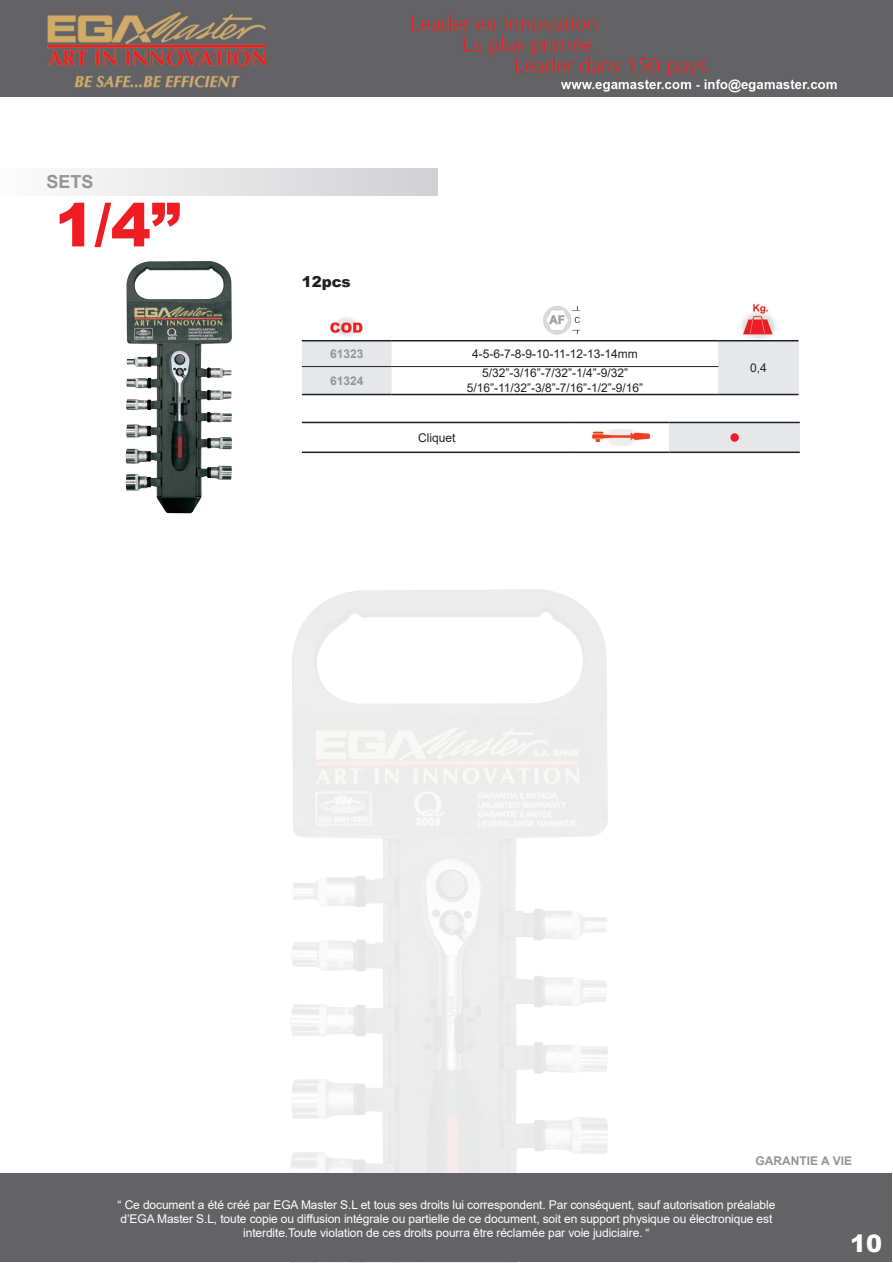
<style>
.page{position:relative;width:893px;height:1263px;background:#fff}
.page>*{position:absolute;margin:0;border:0;box-sizing:border-box;transform-origin:0 0}
.t1{font:900 60px "Arial";color:#ee1d23}
.t2{font:900 24px "Arial";color:#fff}
.t3{font:700 18px "Arial";color:#939598}
.t4{font:900 15px "Arial";letter-spacing:-.005em;color:#231f20}
.t5{font:12px/14.4px "Arial";letter-spacing:-.01em;color:#fff;text-align:center}
.t6{font:12px "Arial";color:#231f20}
.t7{font:700 12px "Arial";color:#939598}
</style>
<div class="page">
<img style="left:286px;top:590px;width:325px;height:673px">
<img style="left:0;top:0;width:893px;height:97px">
<div style="left:1px;top:1174px;width:891px;height:88px;background:#636366"></div>
<img style="left:741px;top:304px;width:35px;height:36px">
<img style="left:330px;top:317px;width:33px;height:19px">
<svg style="left:302px;top:423px;width:367px;height:29px"></svg>
<div style="left:669px;top:422px;width:131px;height:30px;background:#e6e7e9"></div>
<hr style="left:302px;top:422px;width:270px;height:1px;background:#231f20">
<hr style="left:572px;top:422px;width:97px;height:1px;background:#231f20">
<hr style="left:669px;top:422px;width:131px;height:1px;background:#231f20">
<hr style="left:302px;top:452px;width:270px;height:1px;background:#231f20">
<hr style="left:572px;top:452px;width:97px;height:1px;background:#231f20">
<hr style="left:669px;top:452px;width:131px;height:1px;background:#231f20">
<img style="left:585px;top:429px;width:71px;height:16px">
<div style="left:730px;top:433px;width:9px;height:9px;background:#ee1d23;border-radius:50%"></div>
<img style="left:125px;top:261px;width:107px;height:253px">
<img style="left:543px;top:305px;width:37px;height:30px">
<svg style="left:302px;top:341px;width:416px;height:53px"></svg>
<div style="left:718px;top:341px;width:80px;height:53px;background:#e6e7e9"></div>
<hr style="left:302px;top:340px;width:90px;height:1px;background:#231f20">
<hr style="left:392px;top:340px;width:326px;height:1px;background:#231f20">
<hr style="left:718px;top:340px;width:80px;height:1px;background:#231f20">
<hr style="left:302px;top:394px;width:90px;height:1px;background:#231f20">
<hr style="left:392px;top:394px;width:326px;height:1px;background:#231f20">
<hr style="left:302px;top:366px;width:90px;height:1px;background:#231f20">
<hr style="left:392px;top:366px;width:326px;height:1px;background:#231f20">
<hr style="left:718px;top:394px;width:80px;height:1px;background:#231f20">
<div style="left:0;top:168px;width:438px;height:28px;background:linear-gradient(to right,#fcfcfc,#d0d1d3)"></div>
<p class="t3" style="left:47px;top:169px;width:49px">SETS</p>
<p class="t1" style="left:55px;top:181px;width:127px">1/4”</p>
<p class="t4" style="left:302px;top:271px;width:50px">12pcs</p>
<p class="t7" style="left:330px;top:346px;width:35px">61323</p>
<p class="t6" style="left:472px;top:346px;width:167px">4-5-6-7-8-9-10-11-12-13-14mm</p>
<p class="t7" style="left:330px;top:372px;width:35px">61324</p>
<p class="t6" style="left:482px;top:365px;width:148px">5/32”-3/16”-7/32”-1/4”-9/32”</p>
<p class="t6" style="left:467px;top:379px;width:178px">5/16”-11/32”-3/8”-7/16”-1/2”-9/16”</p>
<p class="t6" style="left:418px;top:429px;width:39px">Cliquet</p>
<p class="t6" style="left:750px;top:359px;width:18px">0,4</p>
<p class="t7" style="left:756px;top:1152px;width:98px">GARANTIE A VIE</p>
<p class="t5" style="left:118px;top:1197px;width:659px">“ Ce document a été créé par EGA Master S.L et tous ses droits lui correspondent. Par conséquent, sauf autorisation préalable d’EGA Master S.L, toute copie ou diffusion intégrale ou partielle de ce document, soit en support physique ou électronique est interdite.Toute violation de ces droits pourra être réclamée par voie judiciaire. “</p>
<p class="t2" style="left:850px;top:1226px;width:34px">10</p>
</div>
